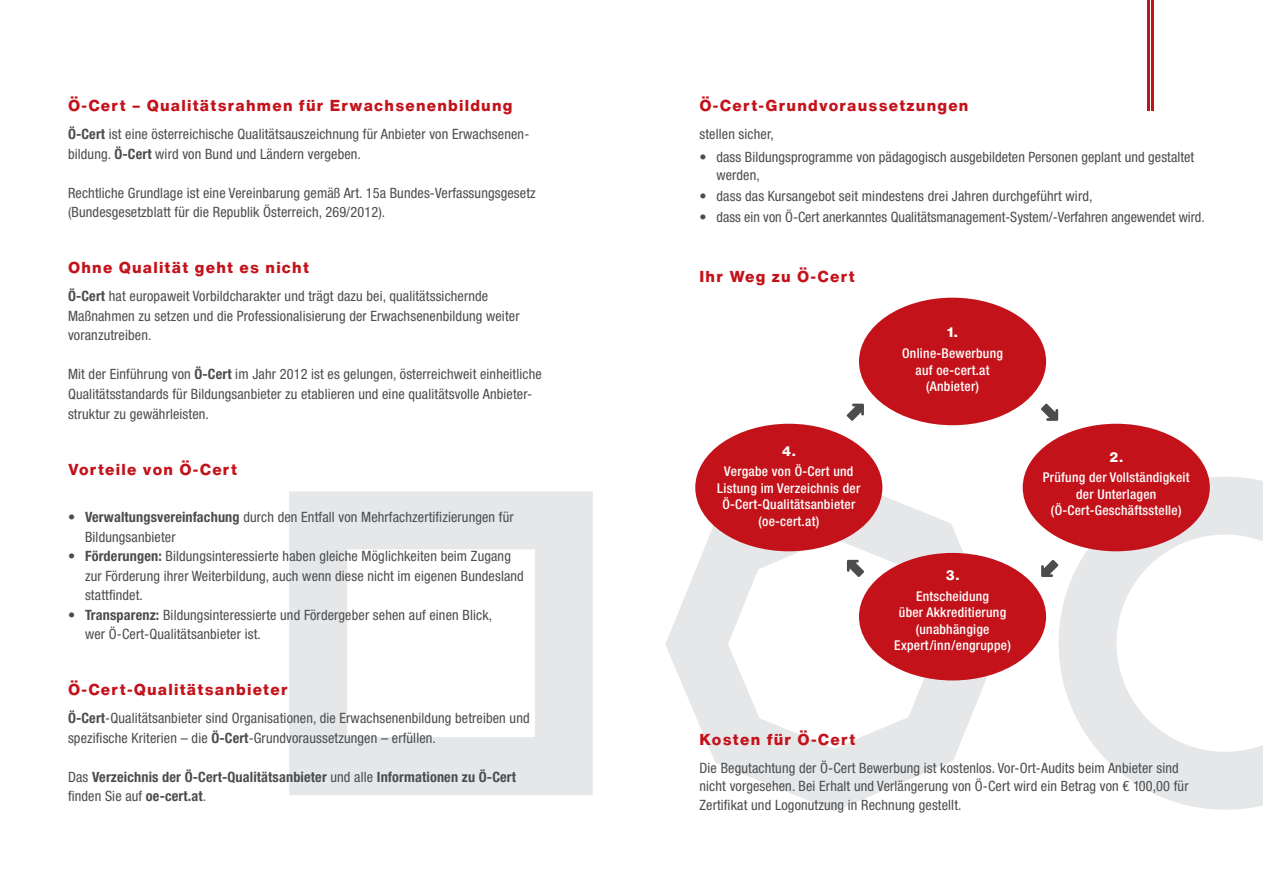
<style>
.page{position:relative;width:1263px;height:893px;background:#fff}
.page>*{position:absolute;margin:0;border:0;box-sizing:border-box;transform-origin:0 0}
.Zwi-HL_rot{font:800 15.6px "Helvetica Now Text";letter-spacing:.075em;color:#c4121a}
.Fliesstext{font:condensed 14.25px/19.5px "Helvetica Neue LT Std";letter-spacing:.01em;color:#4b4c4d}
.Programm_Einzug{font:condensed 14.25px/18.8px "Helvetica Neue LT Std";letter-spacing:.01em;color:#4b4c4d}
.Fliesstext-2{font:700 condensed 14.25px/19.5px "Helvetica Neue LT Std";letter-spacing:.01em;color:#4b4c4d}
.Fliesstext-3{font:500 condensed 13.5px/16.5px "Helvetica Neue LT Std";letter-spacing:.02em;color:#fff;text-align:center}
.Fliesstext-4{font:800 13.5px "Helvetica Now Text";color:#fff}
.s1{font-weight:700}
.s2{font-weight:400}
</style>
<div class="page">
<svg style="left:289px;top:491px;width:304px;height:304px;fill:#e6e7e9"></svg>
<svg style="left:665px;top:475px;width:336px;height:336px"></svg>
<svg style="left:1058px;top:477px;width:205px;height:333px"></svg>
<hr style="left:1147px;top:0;width:2px;height:111px;background:#c4121a">
<hr style="left:1151px;top:0;width:2px;height:111px;background:#c4121a">
<div style="left:859px;top:298px;width:187px;height:127px;background:#c4121a;border-radius:50%"></div>
<div style="left:859px;top:553px;width:187px;height:127px;background:#c4121a;border-radius:50%"></div>
<div style="left:1023px;top:424px;width:187px;height:127px;background:#c4121a;border-radius:50%"></div>
<div style="left:695px;top:424px;width:187px;height:127px;background:#c4121a;border-radius:50%"></div>
<svg style="left:847px;top:404px;width:17px;height:17px"></svg>
<svg style="left:1041px;top:560px;width:17px;height:17px"></svg>
<svg style="left:1041px;top:404px;width:17px;height:17px"></svg>
<svg style="left:847px;top:560px;width:17px;height:17px"></svg>
<p class="Zwi-HL_rot" style="left:68px;top:94px;width:446px">Ö-Cert – Qualitätsrahmen für Erwachsenenbildung</p>
<p class="Fliesstext" style="left:68px;top:125px;width:461px"><span class="s1">Ö-Cert</span> ist eine österreichische Qualitätsauszeichnung für Anbieter von Erwachsenen&shy;bildung. <span class="s1">Ö-Cert</span> wird von Bund und Ländern vergeben.</p>
<p class="Fliesstext" style="left:68px;top:183px;width:469px">Rechtliche Grundlage ist eine Vereinbarung gemäß Art. 15a Bundes-Verfassungsgesetz (Bundesgesetzblatt für die Republik Österreich, 269/2012).</p>
<p class="Zwi-HL_rot" style="left:68px;top:256px;width:242px">Ohne Qualität geht es nicht</p>
<p class="Fliesstext" style="left:68px;top:287px;width:453px"><span class="s1">Ö-Cert</span> hat europaweit Vorbildcharakter und trägt dazu bei, qualitätssichernde<br>Maßnahmen zu setzen und die Professionalisierung der Erwachsenenbildung weiter voranzutreiben.</p>
<p class="Fliesstext" style="left:68px;top:365px;width:475px">Mit der Einführung von <span class="s1">Ö-Cert</span> im Jahr 2012 ist es gelungen, österreichweit einheitliche<br>Qualitätsstandards für Bildungsanbieter zu etablieren und eine qualitätsvolle Anbieter&shy;struktur zu gewährleisten.</p>
<p class="Zwi-HL_rot" style="left:68px;top:457px;width:171px">Vorteile von Ö-Cert</p>
<p class="Fliesstext" style="left:85px;top:507px;width:430px;text-indent:-17px">• <span class="s1">Verwaltungsvereinfachung</span> durch den Entfall von Mehrfachzertifizierungen für<br>Bildungsanbieter</p>
<p class="Fliesstext" style="left:85px;top:546px;width:440px;text-indent:-17px">• <span class="s1">Förderungen:</span> Bildungsinteressierte haben gleiche Möglichkeiten beim Zugang zur Förderung ihrer Weiterbildung, auch wenn diese nicht im eigenen Bundesland stattfindet.</p>
<p class="Fliesstext" style="left:85px;top:605px;width:409px;text-indent:-17px">• <span class="s1">Transparenz:</span> Bildungsinteressierte und Fördergeber sehen auf einen Blick, wer Ö-Cert-Qualitätsanbieter ist.</p>
<p class="Zwi-HL_rot" style="left:68px;top:678px;width:221px">Ö-Cert-Qualitätsanbieter</p>
<p class="Fliesstext" style="left:68px;top:708px;width:463px"><span class="s1">Ö-Cert</span>-Qualitätsanbieter sind Organisationen, die Erwachsenenbildung betreiben und spezifische Kriterien – die <span class="s1">Ö-Cert</span>-Grundvoraussetzungen – erfüllen.</p>
<p class="Fliesstext-2" style="left:68px;top:766px;width:449px"><span class="s2">Das</span> Verzeichnis der Ö-Cert-Qualitätsanbieter <span class="s2">und alle</span> Informationen zu Ö-Cert <span class="s2">finden Sie auf</span> oe-cert.at<span class="s2">.</span></p>
<p class="Zwi-HL_rot" style="left:699px;top:94px;width:270px">Ö-Cert-Grundvoraussetzungen</p>
<p class="Programm_Einzug" style="left:699px;top:124px;width:76px">stellen sicher,</p>
<p class="Programm_Einzug" style="left:716px;top:147px;width:479px;text-indent:-17px">• dass Bildungsprogramme von pädagogisch ausgebildeten Personen geplant und gestaltet werden,</p>
<p class="Programm_Einzug" style="left:699px;top:187px;width:394px">• dass das Kursangebot seit mindestens drei Jahren durchgeführt wird,</p>
<p class="Programm_Einzug" style="left:699px;top:208px;width:507px">• dass ein von Ö-Cert anerkanntes Qualitätsmanagement-System/-Verfahren angewendet wird.</p>
<p class="Zwi-HL_rot" style="left:699px;top:264px;width:157px">Ihr Weg zu Ö-Cert</p>
<p class="Fliesstext-4" style="left:782px;top:441px;width:15px">4.</p>
<p class="Fliesstext-3" style="left:717px;top:463px;width:145px">Vergabe von Ö-Cert und<br>Listung im Verzeichnis der<br>Ö-Cert-Qualitätsanbieter (oe-cert.at)</p>
<p class="Fliesstext-4" style="left:947px;top:322px;width:13px">1.</p>
<p class="Fliesstext-3" style="left:902px;top:345px;width:102px">Online-Bewerbung auf oe-cert.at (Anbieter)</p>
<p class="Fliesstext-4" style="left:945px;top:565px;width:15px">3.</p>
<p class="Fliesstext-3" style="left:894px;top:588px;width:118px">Entscheidung<br>über Akkreditierung (unabhängige<br>Expert/inn/engruppe)</p>
<p class="Fliesstext-4" style="left:1109px;top:447px;width:15px">2.</p>
<p class="Fliesstext-3" style="left:1043px;top:469px;width:148px">Prüfung der Vollständigkeit der Unterlagen (Ö-Cert-Geschäftsstelle)</p>
<p class="Zwi-HL_rot" style="left:699px;top:728px;width:157px">Kosten für Ö-Cert</p>
<p class="Programm_Einzug" style="left:699px;top:758px;width:490px">Die Begutachtung der Ö-Cert Bewerbung ist kostenlos. Vor-Ort-Audits beim Anbieter sind nicht vorgesehen. Bei Erhalt und Verlängerung von Ö-Cert wird ein Betrag von € 100,00 für<br>Zertifikat und Logonutzung in Rechnung gestellt.</p>
</div>
